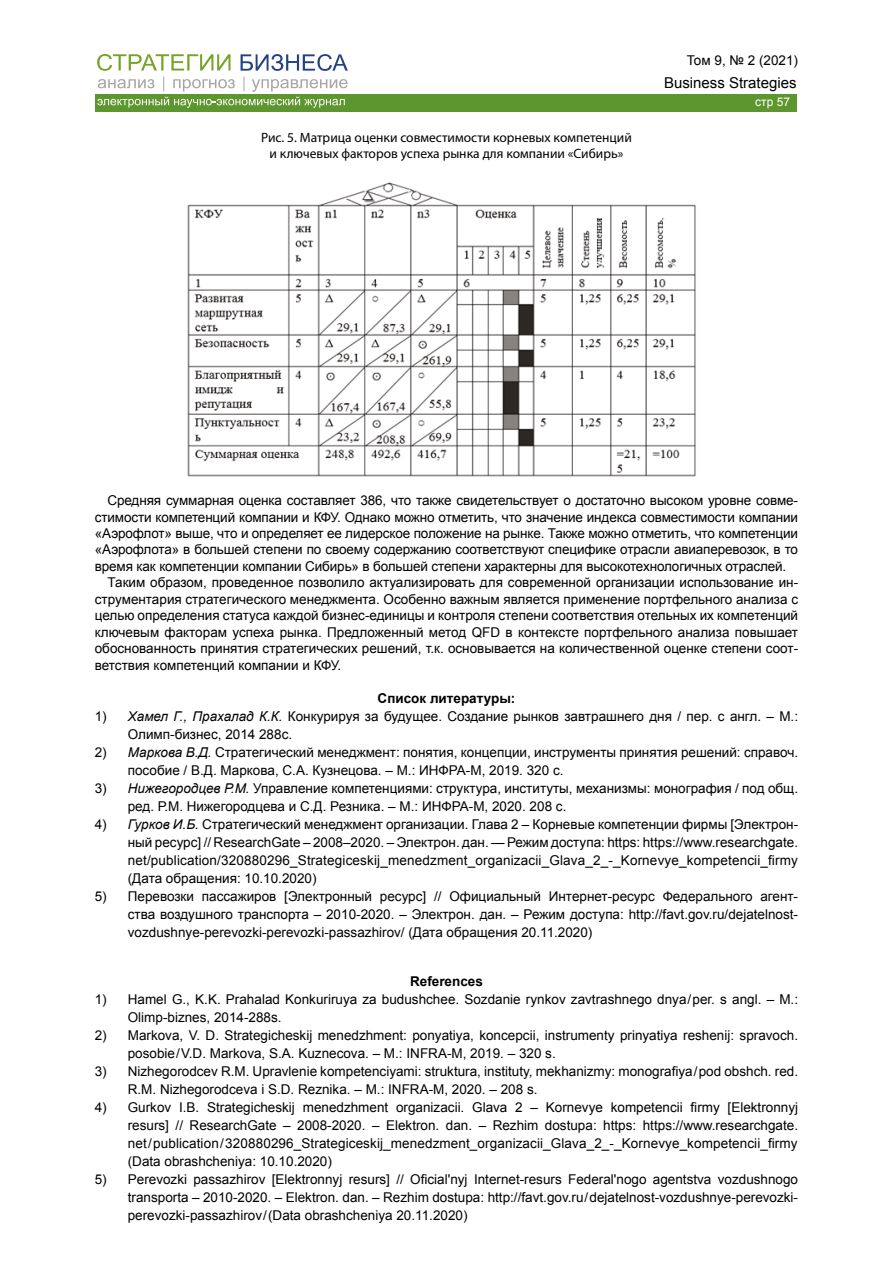
<style>
.page{position:relative;width:893px;height:1263px;background:#fff}
.page>*{position:absolute;margin:0;border:0;box-sizing:border-box;transform-origin:0 0}
.t1{font:15px "Arial";color:#000}
.t2{font:13.5px/18px "Arial";color:#000}
.t3{font:13.5px/16.5px "Myriad Pro";color:#000;text-align:center}
.t4{font:700 13.5px "Arial";color:#000}
.t5{font:12px "Arial";color:#fff}
.s1{font-style:italic}
</style>
<div class="page">
<div style="left:95px;top:94px;width:702px;height:17px;background:#5d952e"></div>
<svg style="left:97px;top:54px;width:133px;height:17px"></svg>
<svg style="left:241px;top:54px;width:107px;height:17px"></svg>
<svg style="left:97px;top:77px;width:251px;height:31px"></svg>
<img style="left:188px;top:182px;width:508px;height:294px">
<p class="t2" style="left:687px;top:52px;width:113px">Том 9, № 2 (2021)</p>
<p class="t1" style="left:664px;top:72px;width:134px">Business Strategies</p>
<p class="t3" style="left:261px;top:129px;width:372px">Рис. 5. Матрица оценки совместимости корневых компетенций и ключевых факторов успеха рынка для компании «Сибирь»</p>
<p class="t5" style="left:755px;top:94px;width:36px">стр 57</p>
<p class="t2" style="left:108px;top:491px;width:692px">Средняя суммарная оценка составляет 386, что также свидетельствует о достаточно высоком уровне совме-</p>
<p class="t2" style="left:95px;top:508px;width:705px">стимости компетенций компании и КФУ. Однако можно отметить, что значение индекса совместимости компании</p>
<p class="t2" style="left:95px;top:524px;width:705px">«Аэрофлот» выше, что и определяет ее лидерское положение на рынке. Также можно отметить, что компетенции</p>
<p class="t2" style="left:95px;top:541px;width:705px">«Аэрофлота» в большей степени по своему содержанию соответствуют специфике отрасли авиаперевозок, в то</p>
<p class="t2" style="left:95px;top:557px;width:693px">время как компетенции компании Сибирь» в большей степени характерны для высокотехнологичных отраслей.</p>
<p class="t2" style="left:108px;top:574px;width:692px">Таким образом, проведенное позволило актуализировать для современной организации использование ин-</p>
<p class="t2" style="left:95px;top:590px;width:705px">струментария стратегического менеджмента. Особенно важным является применение портфельного анализа с</p>
<p class="t2" style="left:95px;top:607px;width:705px">целью определения статуса каждой бизнес-единицы и контроля степени соответствия отельных их компетенций</p>
<p class="t2" style="left:95px;top:623px;width:705px">ключевым факторам успеха рынка. Предложенный метод QFD в контексте портфельного анализа повышает</p>
<p class="t2" style="left:95px;top:640px;width:705px">обоснованность принятия стратегических решений, т.к. основывается на количественной оценке степени соот-</p>
<p class="t2" style="left:95px;top:656px;width:248px">ветствия компетенций компании и КФУ.</p>
<p class="t4" style="left:378px;top:689px;width:139px">Список литературы:</p>
<p class="t2" style="left:128px;top:707px;width:672px;text-indent:-33px">1) <span class="s1">Хамел Г., Прахалад К.К.</span> Конкурируя за будущее. Создание рынков завтрашнего дня / пер. с англ. – М.:<br>Олимп-бизнес, 2014 288с.</p>
<p class="t2" style="left:128px;top:743px;width:672px;text-indent:-33px">2) <span class="s1">Маркова В.Д.</span> Стратегический менеджмент: понятия, концепции, инструменты принятия решений: справоч. пособие / В.Д. Маркова, С.А. Кузнецова. – М.: ИНФРА-М, 2019. 320 с.</p>
<p class="t2" style="left:128px;top:779px;width:672px;text-indent:-33px">3) <span class="s1">Нижегородцев Р.М.</span> Управление компетенциями: структура, институты, механизмы: монография / под общ. ред. Р.М. Нижегородцева и С.Д. Резника. – М.: ИНФРА-М, 2020. 208 с.</p>
<p class="t2" style="left:128px;top:815px;width:672px;text-align:justify;text-indent:-33px">4) <span class="s1">Гурков И.Б.</span> Стратегический менеджмент организации. Глава 2 – Корневые компетенции фирмы [Электрон&shy;ный ресурс] // ResearchGate – 2008–2020. – Электрон. дан. — Режим доступа: https: https://www.researchgate. net/publication/320880296_Strategiceskij_menedzment_organizacii_Glava_2_-_Kornevye_kompetencii_firmy (Дата обращения: 10.10.2020)</p>
<p class="t2" style="left:128px;top:887px;width:672px;text-align:justify;text-indent:-33px">5) Перевозки пассажиров [Электронный ресурс] // Официальный Интернет-ресурс Федерального агент&shy;ства воздушного транспорта – 2010-2020. – Электрон. дан. – Режим доступа: http://favt.gov.ru/dejatelnost&shy;vozdushnye-perevozki-perevozki-passazhirov/ (Дата обращения 20.11.2020)</p>
<p class="t4" style="left:410px;top:973px;width:74px">References</p>
<p class="t2" style="left:128px;top:991px;width:672px;text-indent:-33px">1) Hamel G., K.K. Prahalad Konkuriruya za budushchee. Sozdanie rynkov zavtrashnego dnya / per. s angl. – M.:<br>Olimp-biznes, 2014‑288s.</p>
<p class="t2" style="left:128px;top:1027px;width:672px;text-indent:-33px">2) Markova, V. D. Strategicheskij menedzhment: ponyatiya, koncepcii, instrumenty prinyatiya reshenij: spravoch. posobie / V.D. Markova, S.A. Kuznecova. – M.: INFRA-M, 2019. – 320 s.</p>
<p class="t2" style="left:128px;top:1063px;width:672px;text-indent:-33px">3) Nizhegorodcev R.M. Upravlenie kompetenciyami: struktura, instituty, mekhanizmy: monografiya / pod obshch. red.<br>R.M. Nizhegorodceva i S.D. Reznika. – M.: INFRA-M, 2020. – 208 s.</p>
<p class="t2" style="left:128px;top:1099px;width:672px;text-align:justify;text-indent:-33px">4) Gurkov I.B. Strategicheskij menedzhment organizacii. Glava 2 – Kornevye kompetencii firmy [Elektronnyj resurs] // ResearchGate – 2008‑2020. – Elektron. dan. – Rezhim dostupa: https: https://www.researchgate. net / publication / 320880296_Strategiceskij_menedzment_organizacii_Glava_2_-_Kornevye_kompetencii_firmy (Data obrashcheniya: 10.10.2020)</p>
<p class="t2" style="left:128px;top:1171px;width:672px;text-align:justify;text-indent:-33px">5) Perevozki passazhirov [Elektronnyj resurs] // Oficial'nyj Internet-resurs Federal'nogo agentstva vozdushnogo transporta – 2010‑2020. – Elektron. dan. – Rezhim dostupa: http://favt.gov.ru / dejatelnost-vozdushnye-perevozki&shy;perevozki-passazhirov / (Data obrashcheniya 20.11.2020)</p>
</div>
